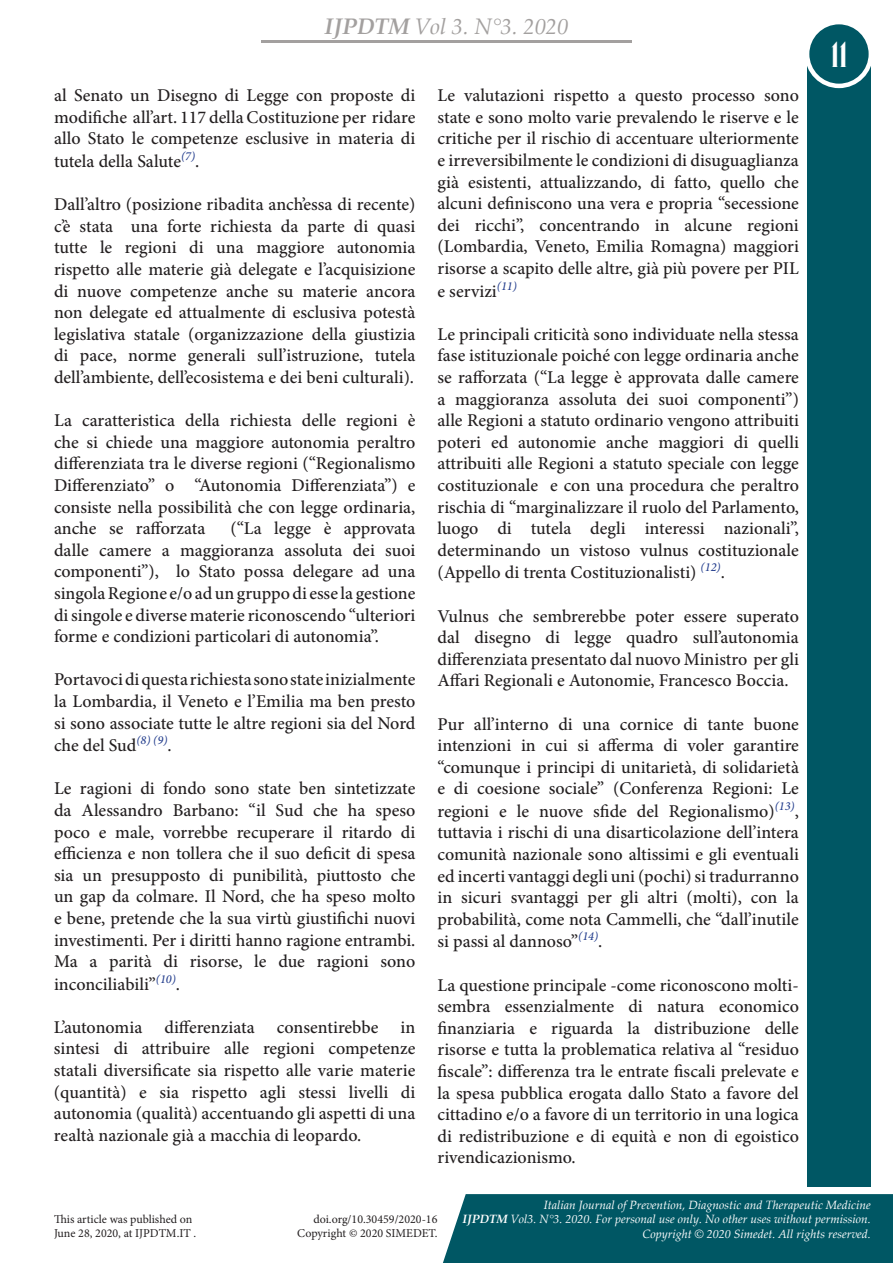
<style>
.page{position:relative;width:893px;height:1263px;background:#fff}
.page>*{position:absolute;margin:0;border:0;box-sizing:border-box;transform-origin:0 0}
.t1{font:30px "Athene";color:#fff}
.t2{font:italic 22.5px "Palatino Linotype";color:#a3a09f}
.t3{font:500 18px/21.8px "Minion Pro";color:#231f20;text-align:justify}
.t4{font:italic 12px/14.4px "Palatino Linotype";color:#fff;text-align:right}
.t5{font:12px/14.4px "Minion Pro";color:#231f20}
.s1{font-weight:700}
</style>
<div class="page">
<div style="left:443px;top:1194px;width:450px;height:69px;background:#005764"></div>
<div style="left:807px;top:54px;width:64px;height:1133px;background:#005764"></div>
<div style="left:807px;top:22px;width:64px;height:64px;background:#005764;border-radius:50%"></div>
<div style="left:805px;top:20px;width:68px;height:68px;border:4px solid #fff;border-radius:50%"></div>
<hr style="left:0;top:0;width:1px;height:150px;background:#a4cbc2">
<hr style="left:261px;top:40px;width:371px;height:3px;background:#a3a09f">
<p class="t2" style="left:325px;top:10px;width:245px"><span class="s1">IJPDTM</span> Vol 3. N°3. 2020</p>
<p class="t3" style="left:54px;top:85px;width:363px">al Senato un Disegno di Legge con proposte di modifiche all’art. 117 della Costituzione per ridare allo Stato le competenze esclusive in materia di tutela della Salute<sup>(7)</sup>.</p>
<p class="t3" style="left:54px;top:194px;width:363px">Dall’altro (posizione ribadita anch’essa di recente) c’è stata una forte richiesta da parte di quasi tutte le regioni di una maggiore autonomia rispetto alle materie già delegate e l’acquisizione di nuove competenze anche su materie ancora non delegate ed attualmente di esclusiva potestà legislativa statale (organizzazione della giustizia di pace, norme generali sull’istruzione, tutela dell’ambiente, dell’ecosistema e dei beni culturali).</p>
<p class="t3" style="left:54px;top:410px;width:363px">La caratteristica della richiesta delle regioni è che si chiede una maggiore autonomia peraltro differenziata tra le diverse regioni (“Regionalismo Differenziato” o “Autonomia Differenziata”) e consiste nella possibilità che con legge ordinaria, anche se rafforzata</p>
<p class="t3" style="left:54px;top:518px;width:363px;text-indent:176px">(“La legge è approvata dalle camere a maggioranza assoluta dei suoi componenti”), lo Stato possa delegare ad una singola Regione e/o ad un gruppo di esse la gestione di singole e diverse materie riconoscendo “ulteriori forme e condizioni particolari di autonomia”.</p>
<p class="t3" style="left:54px;top:669px;width:363px">Portavoci di questa richiesta sono state inizialmente la Lombardia, il Veneto e l’Emilia ma ben presto si sono associate tutte le altre regioni sia del Nord che del Sud<sup>(8)</sup> <sup>(9)</sup>.</p>
<p class="t3" style="left:54px;top:778px;width:363px">Le ragioni di fondo sono state ben sintetizzate da Alessandro Barbano: “il Sud che ha speso poco e male, vorrebbe recuperare il ritardo di efficienza e non tollera che il suo deficit di spesa sia un presupposto di punibilità, piuttosto che un gap da colmare. Il Nord, che ha speso molto e bene, pretende che la sua virtù giustifichi nuovi investimenti. Per i diritti hanno ragione entrambi.<br>Ma a parità di risorse, le due ragioni sono inconciliabili”<sup>(10)</sup>.</p>
<p class="t3" style="left:54px;top:1016px;width:363px">L’autonomia differenziata consentirebbe in sintesi di attribuire alle regioni competenze statali diversificate sia rispetto alle varie materie (quantità) e sia rispetto agli stessi livelli di autonomia (qualità) accentuando gli aspetti di una realtà nazionale già a macchia di leopardo.</p>
<p class="t3" style="left:437px;top:85px;width:363px">Le valutazioni rispetto a questo processo sono state e sono molto varie prevalendo le riserve e le critiche per il rischio di accentuare ulteriormente e irreversibilmente le condizioni di disuguaglianza già esistenti, attualizzando, di fatto, quello che alcuni definiscono una vera e propria “secessione dei ricchi”, concentrando in alcune regioni (Lombardia, Veneto, Emilia Romagna) maggiori risorse a scapito delle altre, già più povere per PIL e servizi<sup>(11)</sup></p>
<p class="t3" style="left:437px;top:323px;width:363px">Le principali criticità sono individuate nella stessa fase istituzionale poiché con legge ordinaria anche se rafforzata (“La legge è approvata dalle camere a maggioranza assoluta dei suoi componenti”) alle Regioni a statuto ordinario vengono attribuiti poteri ed autonomie anche maggiori di quelli attribuiti alle Regioni a statuto speciale con legge costituzionale e con una procedura che peraltro rischia di “marginalizzare il ruolo del Parlamento, luogo di tutela degli interessi nazionali”, determinando un vistoso vulnus costituzionale (Appello di trenta Costituzionalisti) <sup>(12)</sup>.</p>
<p class="t3" style="left:437px;top:605px;width:363px">Vulnus che sembrerebbe poter essere superato dal disegno di legge quadro sull’autonomia differenziata presentato dal nuovo Ministro per gli Affari Regionali e Autonomie, Francesco Boccia.</p>
<p class="t3" style="left:437px;top:713px;width:363px">Pur all’interno di una cornice di tante buone intenzioni in cui si afferma di voler garantire “comunque i principi di unitarietà, di solidarietà e di coesione sociale” (Conferenza Regioni: Le regioni e le nuove sfide del Regionalismo)<sup>(13)</sup>, tuttavia i rischi di una disarticolazione dell’intera comunità nazionale sono altissimi e gli eventuali ed incerti vantaggi degli uni (pochi) si tradurranno in sicuri svantaggi per gli altri (molti), con la probabilità, come nota Cammelli, che “dall’inutile si passi al dannoso”<sup>(14)</sup>.</p>
<p class="t3" style="left:437px;top:974px;width:363px">La questione principale -come riconoscono molti&shy;sembra essenzialmente di natura economico finanziaria e riguarda la distribuzione delle risorse e tutta la problematica relativa al “residuo fiscale”: differenza tra le entrate fiscali prelevate e la spesa pubblica erogata dallo Stato a favore del cittadino e/o a favore di un territorio in una logica di redistribuzione e di equità e non di egoistico rivendicazionismo.</p>
<h1 class="t1" style="left:830px;top:39px;width:19px">11</h1>
<p class="t5" style="left:54px;top:1212px;width:144px">This article was published on<br>June 28, 2020, at IJPDTM.IT .</p>
<p class="t5" style="left:297px;top:1212px;width:142px;text-align:right">doi.org/10.30459/2020-16<br>Copyright © 2020 SIMEDET.</p>
<p class="t4" style="left:462px;top:1197px;width:410px">Italian Journal of Prevention, Diagnostic and Therapeutic Medicine<br><span class="s1">IJPDTM</span> Vol3. N°3. 2020. For personal use only. No other uses without permission.<br>Copyright © 2020 Simedet. All rights reserved.</p>
</div>
